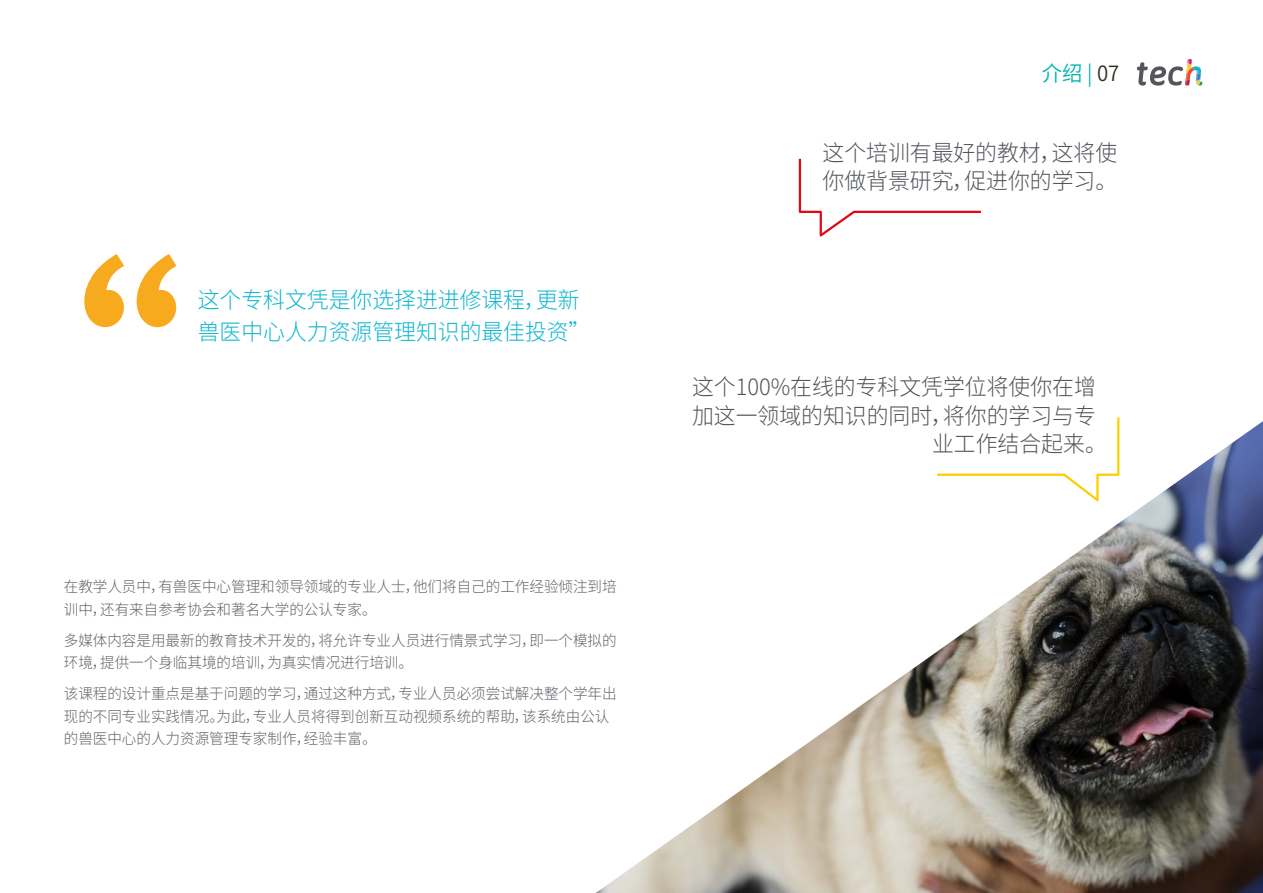
<style>
.page{position:relative;width:1263px;height:893px;background:#fff}
.page>*{position:absolute;margin:0;border:0;box-sizing:border-box;transform-origin:0 0}
.t1{font:300 22.5px/28.5px "Source Han Sans CN";color:#52555b}
.t2{font:300 22.5px/31.5px "Source Han Sans CN";color:#0fb6cf}
.t3{font:21px "Source Han Sans CN";color:#00b2af}
.t4{font:300 15px/22.5px "Source Han Sans CN";color:#61646a}
.s1{color:#312e20}
</style>
<div class="page">
<svg style="left:84px;top:254px;width:92px;height:73px"></svg>
<svg style="left:798px;top:158px;width:183px;height:79px"></svg>
<img style="left:596px;top:421px;width:667px;height:472px">
<svg style="left:1137px;top:59px;width:65px;height:27px"></svg>
<h1 class="t2" style="left:198px;top:285px;width:394px">这个专科文凭是你选择进进修课程，更新兽医中心人力资源管理知识的最佳投资”</h1>
<p class="t4" style="left:64px;top:576px;width:554px">在教学人员中，有兽医中心管理和领导领域的专业人士，他们将自己的工作经验倾注到培训中，还有来自参考协会和著名大学的公认专家。</p>
<p class="t4" style="left:64px;top:629px;width:554px">多媒体内容是用最新的教育技术开发的，将允许专业人员进行情景式学习，即一个模拟的环境，提供一个身临其境的培训，为真实情况进行培训。</p>
<p class="t4" style="left:64px;top:683px;width:554px">该课程的设计重点是基于问题的学习，通过这种方式，专业人员必须尝试解决整个学年出现的不同专业实践情况。为此，专业人员将得到创新互动视频系统的帮助，该系统由公认的兽医中心的人力资源管理专家制作，经验丰富。</p>
<h2 class="t3" style="left:1042px;top:61px;width:79px">介绍 | <span class="s1">07</span></h2>
<h1 class="t1" style="left:822px;top:139px;width:296px">这个培训有最好的教材，这将使你做背景研究，促进你的学习。</h1>
<h1 class="t1" style="left:692px;top:373px;width:405px">这个100%在线的专科文凭学位将使你在增</h1>
<h1 class="t1" style="left:692px;top:402px;width:405px">加这一领域的知识的同时，将你的学习与专</h1>
<h1 class="t1" style="left:932px;top:430px;width:176px">业工作结合起来。</h1>
</div>
